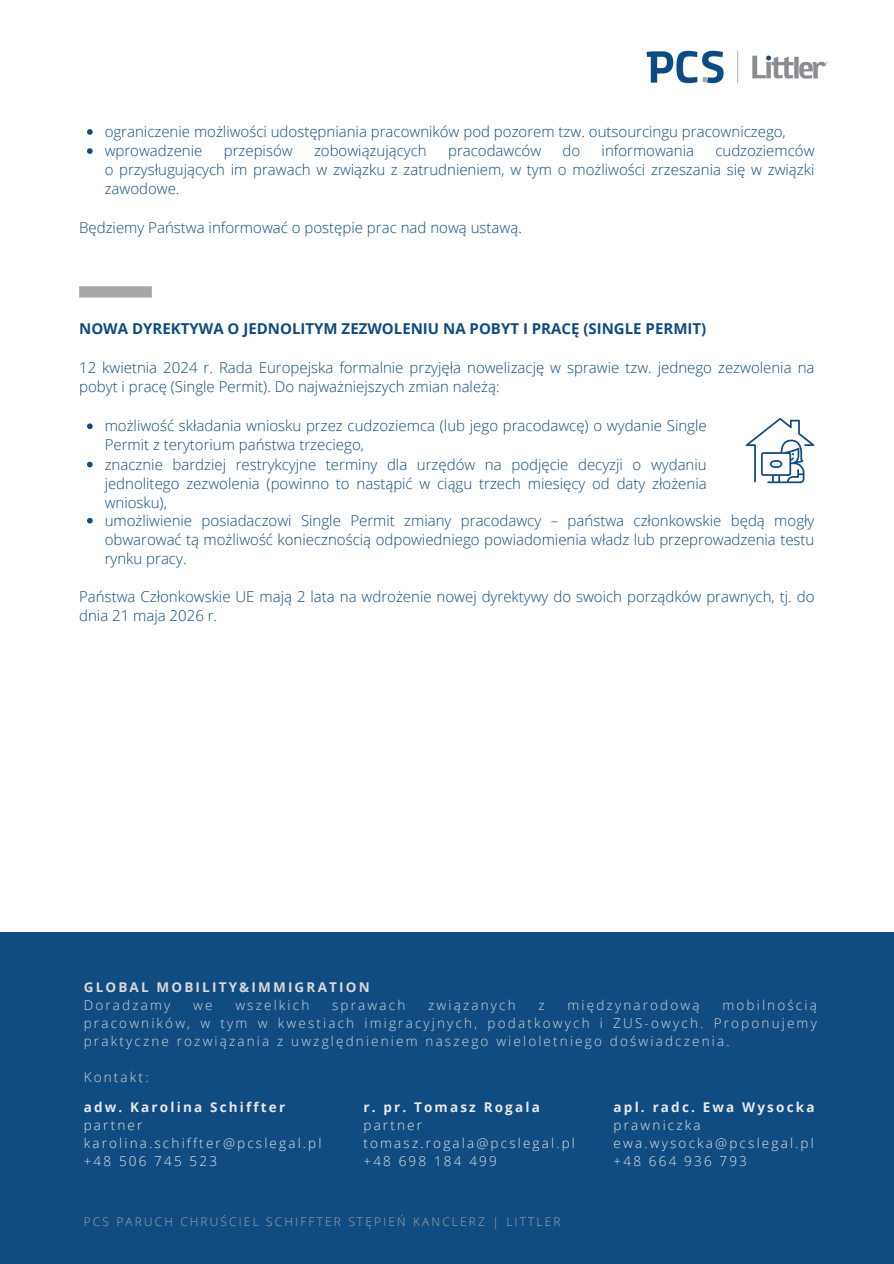
<style>
.page{position:relative;width:894px;height:1264px;background:#fff}
.page>*{position:absolute;margin:0;border:0;box-sizing:border-box;transform-origin:0 0}
.t1{font:300 15px/19.2px "Open Sans";color:#104b81}
.t2{font:700 15px "Open Sans";color:#104b81}
.t3{font:300 13.5px/18px "Open Sans";letter-spacing:.16em;color:#d9d9d9;text-align:justify}
.t4{font:300 13.5px/18px "Open Sans";letter-spacing:.16em;color:#e8e8e8}
.t5{font:700 13.5px "Open Sans";letter-spacing:.16em;color:#d9d9d9}
.t6{font:300 11.85px "Open Sans";letter-spacing:.185em;color:#a8a7a7}
.s1{font-weight:700}
</style>
<div class="page">
<div style="left:0;top:0;width:893px;height:1263px;background:#104b81"></div>
<div style="left:0;top:0;width:893px;height:931px;background:#fff"></div>
<img style="left:646px;top:50px;width:182px;height:34px">
<div style="left:79px;top:286px;width:73px;height:11px;background:#a8a7a7"></div>
<svg style="left:87px;top:518px;width:6px;height:5px"></svg>
<svg style="left:745px;top:418px;width:69px;height:65px"></svg>
<svg style="left:87px;top:129px;width:6px;height:6px"></svg>
<svg style="left:87px;top:148px;width:6px;height:6px"></svg>
<svg style="left:87px;top:423px;width:6px;height:6px"></svg>
<svg style="left:87px;top:462px;width:6px;height:5px"></svg>
<p class="t1" style="left:105px;top:122px;width:682px">ograniczenie możliwości udostępniania pracowników pod pozorem tzw. outsourcingu pracowniczego,</p>
<p class="t1" style="left:105px;top:141px;width:99px">wprowadzenie</p>
<p class="t1" style="left:224px;top:141px;width:70px">przepisów</p>
<p class="t1" style="left:314px;top:141px;width:114px">zobowiązujących</p>
<p class="t1" style="left:448px;top:141px;width:95px">pracodawców</p>
<p class="t1" style="left:562px;top:141px;width:19px">do</p>
<p class="t1" style="left:601px;top:141px;width:94px">informowania</p>
<p class="t1" style="left:105px;top:141px;width:711px;text-align:justify;text-indent:610px">cudzoziemców o przysługujących im prawach w związku z zatrudnieniem, w tym o możliwości zrzeszania się w związki zawodowe.</p>
<h2 class="t1" style="left:79px;top:217px;width:444px">Będziemy Państwa informować o postępie prac nad nową ustawą.</h2>
<p class="t2" style="left:79px;top:318px;width:628px">NOWA DYREKTYWA O JEDNOLITYM ZEZWOLENIU NA POBYT I PRACĘ (SINGLE PERMIT)</p>
<p class="t1" style="left:79px;top:357px;width:736px">12 kwietnia 2024 r. Rada Europejska formalnie przyjęła nowelizację w sprawie tzw. jednego zezwolenia na pobyt i pracę (Single Permit). Do najważniejszych zmian należą:</p>
<h2 class="t1" style="left:105px;top:416px;width:603px">możliwość składania wniosku przez cudzoziemca (lub jego pracodawcę) o wydanie Single<br>Permit z terytorium państwa trzeciego,</h2>
<h2 class="t1" style="left:105px;top:454px;width:603px;text-align:justify">znacznie bardziej restrykcyjne terminy dla urzędów na podjęcie decyzji o wydaniu jednolitego zezwolenia (powinno to nastąpić w ciągu trzech miesięcy od daty złożenia wniosku),</h2>
<h2 class="t1" style="left:105px;top:510px;width:711px;text-align:justify">umożliwienie posiadaczowi Single Permit zmiany pracodawcy – państwa członkowskie będą mogły obwarować tą możliwość koniecznością odpowiedniego powiadomienia władz lub przeprowadzenia testu rynku pracy.</h2>
<h1 class="t1" style="left:79px;top:587px;width:736px">Państwa Członkowskie UE mają 2 lata na wdrożenie nowej dyrektywy do swoich porządków prawnych, tj. do dnia 21 maja 2026 r.</h1>
<p class="t5" style="left:84px;top:977px;width:287px">GLOBAL MOBILITY&amp;IMMIGRATION</p>
<p class="t3" style="left:84px;top:995px;width:88px">Doradzamy</p>
<p class="t3" style="left:193px;top:995px;width:21px">we</p>
<p class="t3" style="left:235px;top:995px;width:75px">wszelkich</p>
<p class="t3" style="left:332px;top:995px;width:75px">sprawach</p>
<p class="t3" style="left:428px;top:995px;width:89px">związanych</p>
<p class="t3" style="left:538px;top:995px;width:8px">z</p>
<p class="t3" style="left:567px;top:995px;width:134px">międzynarodową</p>
<p class="t3" style="left:84px;top:995px;width:734px;text-indent:638px">mobilnością pracowników, w tym w kwestiach imigracyjnych, podatkowych i ZUS-owych. Proponujemy praktyczne rozwiązania z uwzględnieniem naszego wieloletniego doświadczenia.</p>
<p class="t3" style="left:84px;top:1067px;width:66px">Kontakt:</p>
<h2 class="t4" style="left:613px;top:1097px;width:202px"><span class="s1">apl. radc. Ewa Wysocka </span>prawniczka ewa.wysocka@pcslegal.pl +48 664 936 793</h2>
<p class="t4" style="left:84px;top:1097px;width:239px"><span class="s1">adw. Karolina Schiffter </span>partner karolina.schiffter@pcslegal.pl +48 506 745 523</p>
<h2 class="t4" style="left:363px;top:1097px;width:213px"><span class="s1">r. pr. Tomasz Rogala </span>partner tomasz.rogala@pcslegal.pl +48 698 184 499</h2>
<p class="t6" style="left:84px;top:1213px;width:478px">PCS PARUCH CHRUŚCIEL SCHIFFTER STĘPIEŃ KANCLERZ | LITTLER</p>
</div>
